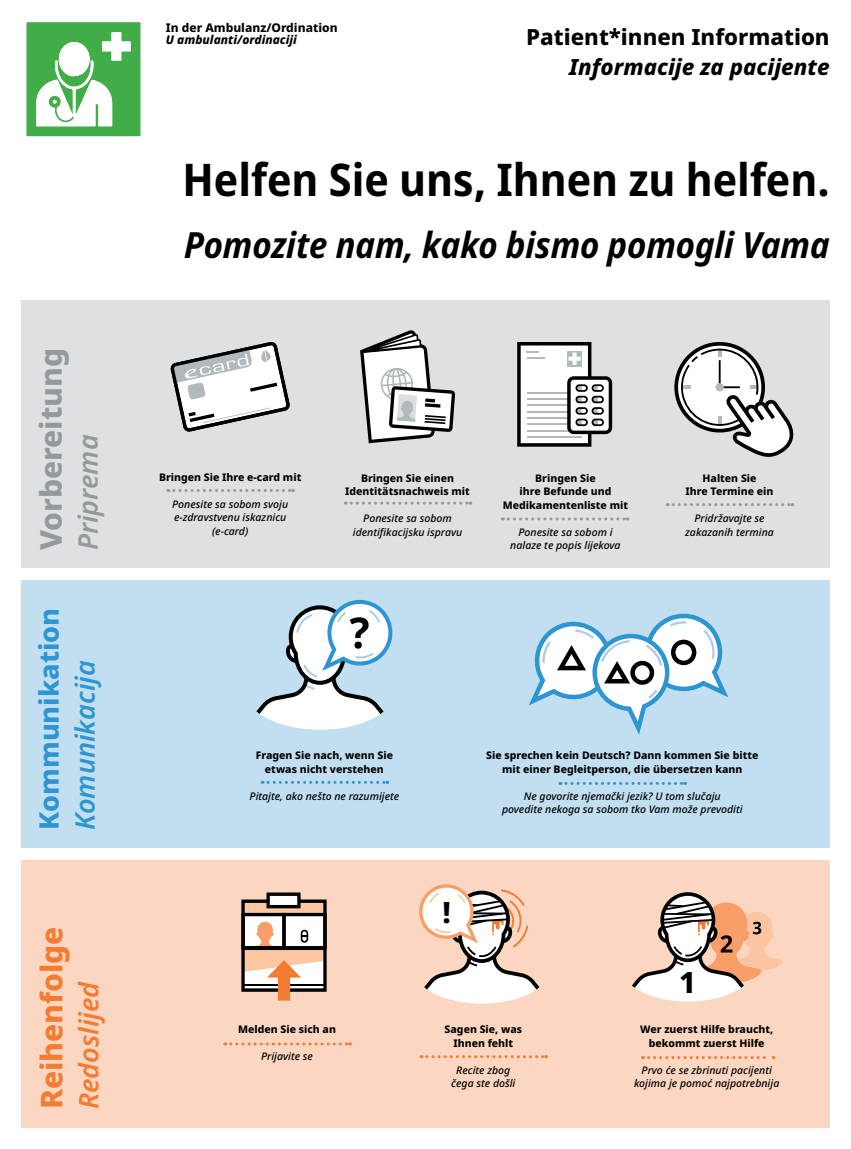
<style>
.page{position:relative;width:851px;height:1149px;background:#fff}
.page>*{position:absolute;margin:0;border:0;box-sizing:border-box;transform-origin:0 0}
.t1{font:700 semi-condensed 45px "Noto Sans";color:#000}
.t2{font:italic 700 semi-condensed 36px "Noto Sans";color:#000}
.t3{font:800 30px "Noto Sans";color:#939a9e}
.t4{font:800 30px "Noto Sans";color:#f47b32}
.t5{font:800 29.25px "Noto Sans";color:#000}
.t6{font:800 27px "Noto Sans";color:#2f95d2}
.t7{font:italic 600 27px "Noto Sans";color:#2f95d2}
.t8{font:italic 600 27px "Noto Sans";color:#f47b32}
.t9{font:italic 600 27px "Noto Sans";color:#939a9e}
.t10{font:800 22.2px "Noto Sans";color:#000}
.t11{font:italic 800 22.2px "Noto Sans";color:#000}
.t12{font:800 12px "Noto Sans";color:#000}
.t13{font:italic 800 12px "Noto Sans";color:#000}
.t14{font:italic 500 10.5px/13.5px "Noto Sans";color:#000;text-align:center}
.t15{font:800 10.5px/13.5px "Noto Sans";color:#000;text-align:center}
</style>
<div class="page">
<div style="left:21px;top:300px;width:808px;height:267px;background:#dee0e2"></div>
<div style="left:21px;top:580px;width:808px;height:267px;background:#c1dff1"></div>
<svg style="left:168px;top:489px;width:125px;height:3px"></svg>
<svg style="left:262px;top:780px;width:125px;height:3px"></svg>
<svg style="left:560px;top:781px;width:125px;height:3px"></svg>
<svg style="left:345px;top:501px;width:126px;height:3px"></svg>
<svg style="left:502px;top:517px;width:126px;height:3px"></svg>
<svg style="left:667px;top:503px;width:125px;height:3px"></svg>
<svg style="left:170px;top:342px;width:120px;height:89px"></svg>
<svg style="left:360px;top:330px;width:95px;height:113px"></svg>
<svg style="left:256px;top:599px;width:137px;height:130px"></svg>
<div style="left:21px;top:860px;width:808px;height:267px;background:#fbd7c1"></div>
<svg style="left:225px;top:1042px;width:125px;height:3px"></svg>
<svg style="left:642px;top:1056px;width:132px;height:2px"></svg>
<svg style="left:421px;top:1055px;width:125px;height:2px"></svg>
<svg style="left:517px;top:342px;width:95px;height:104px;background:#c0c1c2"></svg>
<svg style="left:674px;top:342px;width:120px;height:115px"></svg>
<svg style="left:528px;top:613px;width:200px;height:121px"></svg>
<svg style="left:241px;top:892px;width:85px;height:108px;background:#c1a898"></svg>
<svg style="left:26px;top:22px;width:115px;height:115px"></svg>
<svg style="left:419px;top:884px;width:120px;height:119px"></svg>
<svg style="left:632px;top:892px;width:150px;height:109px"></svg>
<h3 class="t3" style="left:29px;top:550px;width:204px;rotate:-90deg">Vorbereitung</h3>
<h3 class="t9" style="left:69px;top:550px;width:117px;rotate:-90deg">Priprema</h3>
<h3 class="t6" style="left:29px;top:829px;width:224px;rotate:-90deg">Kommunikation</h3>
<h3 class="t7" style="left:66px;top:829px;width:171px;rotate:-90deg">Komunikacija</h3>
<h3 class="t4" style="left:30px;top:1109px;width:184px;rotate:-90deg">Reihenfolge</h3>
<h3 class="t8" style="left:70px;top:1109px;width:130px;rotate:-90deg">Redoslijed</h3>
<p class="t12" style="left:166px;top:19px;width:173px">In der Ambulanz/Ordination</p>
<p class="t13" style="left:166px;top:31px;width:133px">U ambulanti/ordinaciji</p>
<h3 class="t10" style="left:526px;top:21px;width:305px">Patient*innen Information</h3>
<h3 class="t11" style="left:569px;top:51px;width:262px">Informacije za pacijente</h3>
<h1 class="t1" style="left:182px;top:147px;width:648px">Helfen Sie uns, Ihnen zu helfen.</h1>
<h2 class="t2" style="left:184px;top:219px;width:647px">Pomozite nam, kako bismo pomogli Vama</h2>
<p class="t15" style="left:159px;top:470px;width:144px">Bringen Sie Ihre e-card mit</p>
<p class="t14" style="left:172px;top:497px;width:117px">Ponesite sa sobom svoju e-zdravstvenu iskaznicu (e-card)</p>
<p class="t15" style="left:345px;top:471px;width:126px">Bringen Sie einen<br>Identitätsnachweis mit</p>
<p class="t14" style="left:353px;top:512px;width:111px">Ponesite sa sobom identifikacijsku ispravu</p>
<p class="t15" style="left:503px;top:471px;width:127px">Bringen Sie<br>ihre Befunde und<br>Medikamentenliste mit</p>
<p class="t14" style="left:510px;top:525px;width:112px">Ponesite sa sobom i nalaze te popis lijekova</p>
<p class="t15" style="left:685px;top:471px;width:89px">Halten Sie<br>Ihre Termine ein</p>
<p class="t14" style="left:685px;top:512px;width:90px">Pridržavajte se zakazanih termina</p>
<p class="t15" style="left:256px;top:748px;width:139px">Fragen Sie nach, wenn Sie etwas nicht verstehen</p>
<p class="t14" style="left:249px;top:789px;width:151px">Pitajte, ako nešto ne razumijete</p>
<h3 class="t5" style="left:442px;top:890px;width:10px">!</h3>
<p class="t15" style="left:486px;top:748px;width:274px">Sie sprechen kein Deutsch? Dann kommen Sie bitte mit einer Begleitperson, die übersetzen kann</p>
<p class="t14" style="left:502px;top:789px;width:242px">Ne govorite njemački jezik? U tom slučaju<br>povedite nekoga sa sobom tko Vam može prevoditi</p>
<h3 class="t5" style="left:679px;top:960px;width:18px">1</h3>
<p class="t15" style="left:238px;top:1022px;width:99px">Melden Sie sich an</p>
<p class="t14" style="left:261px;top:1049px;width:53px">Prijavite se</p>
<p class="t15" style="left:444px;top:1022px;width:79px">Sagen Sie, was<br>Ihnen fehlt</p>
<p class="t14" style="left:451px;top:1063px;width:66px">Recite zbog čega ste došli</p>
<p class="t15" style="left:640px;top:1022px;width:135px">Wer zuerst Hilfe braucht, bekommt zuerst Hilfe</p>
<p class="t14" style="left:634px;top:1063px;width:147px">Prvo će se zbrinuti pacijenti kojima je pomoć najpotrebnija</p>
</div>
